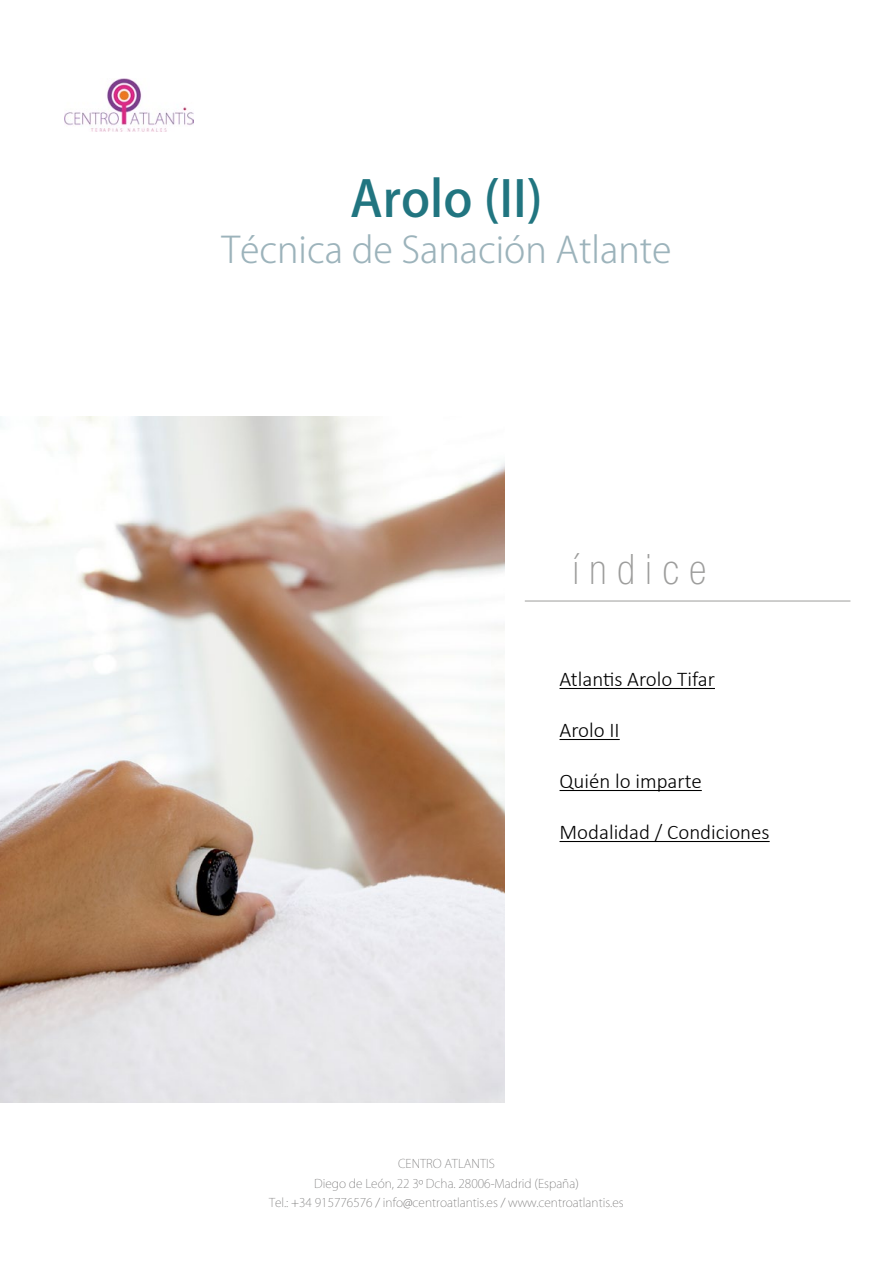
<style>
.page{position:relative;width:893px;height:1263px;background:#fff}
.page>*{position:absolute;margin:0;border:0;box-sizing:border-box;transform-origin:0 0}
.t1{font:500 49.5px "Koz Go Pr 6 N";color:#217580}
.t2{font:100 condensed 42px "Helvetica Neue LT Std";letter-spacing:.25em;color:#9d9d9c}
.t3{font:300 36px "Koz Go Pr 6 N";color:#9cb3bb}
.t4{font:300 21px "Calibri";color:#000}
.t5{font:200 12px/19.5px "Koz Go Pr 6 N";color:#706f6f;text-align:center}
</style>
<div class="page">
<hr style="left:525px;top:601px;width:325px;height:1px;background:#9d9d9c">
<hr style="left:559px;top:688px;width:156px;height:1px;background:#000">
<hr style="left:559px;top:739px;width:61px;height:1px;background:#000">
<hr style="left:559px;top:790px;width:143px;height:1px;background:#000">
<hr style="left:559px;top:841px;width:211px;height:1px;background:#000">
<img style="left:0;top:417px;width:504px;height:685px">
<img style="left:65px;top:79px;width:128px;height:53px">
<h1 class="t1" style="left:350px;top:171px;width:194px">Arolo (II)</h1>
<h3 class="t3" style="left:221px;top:230px;width:452px">Técnica de Sanación Atlante</h3>
<h2 class="t2" style="left:573px;top:546px;width:135px">índice</h2>
<h3 class="t4" style="left:559px;top:666px;width:157px">Atlantis Arolo Tifar</h3>
<h3 class="t4" style="left:559px;top:717px;width:62px">Arolo II</h3>
<h3 class="t4" style="left:559px;top:768px;width:144px">Quién lo imparte</h3>
<h3 class="t4" style="left:559px;top:819px;width:212px">Modalidad / Condiciones</h3>
<p class="t5" style="left:269px;top:1154px;width:356px">CENTRO ATLANTIS<br>Diego de León, 22 3º Dcha. 28006-Madrid (España)<br>Tel.: +34 915776576 / info@centroatlantis.es / www.centroatlantis.es</p>
</div>
